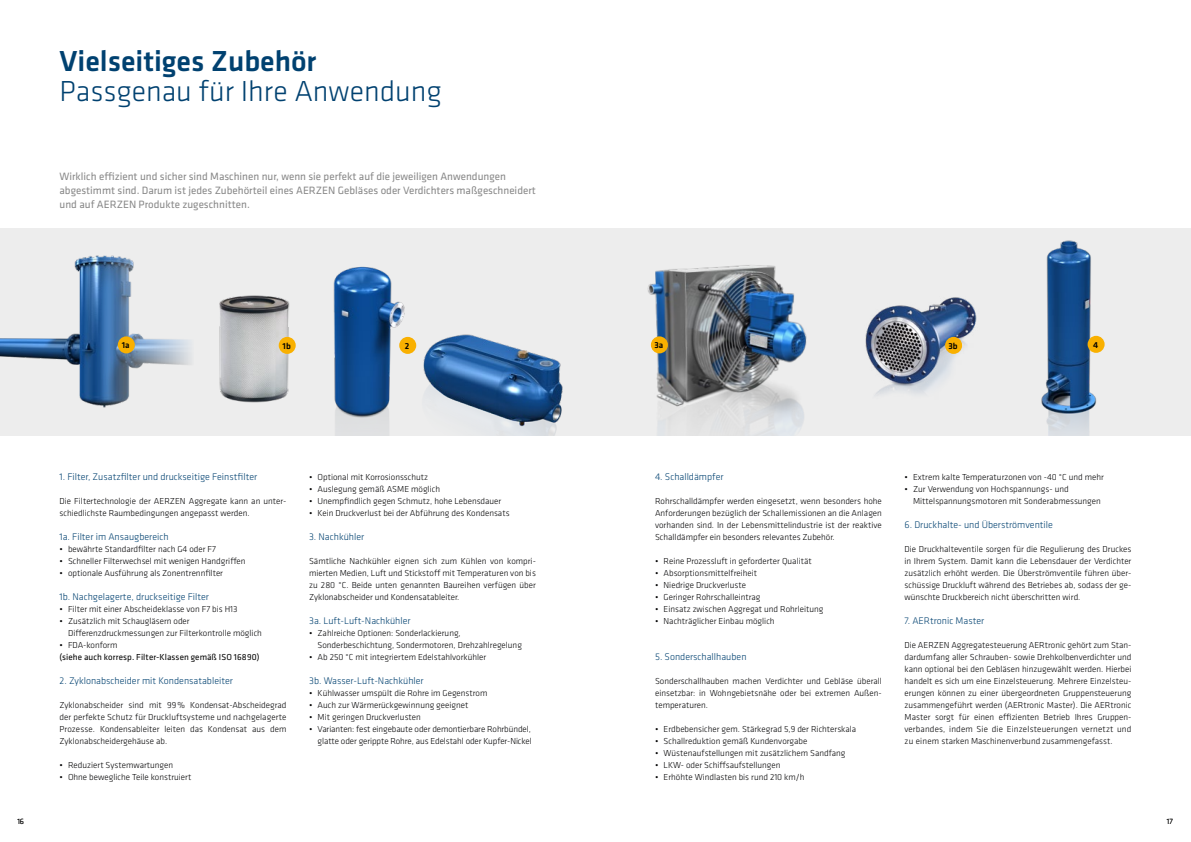
<style>
.page{position:relative;width:1191px;height:842px;background:#fff}
.page>*{position:absolute;margin:0;border:0;box-sizing:border-box;transform-origin:0 0}
.t1{font:300 30px "Klavika";color:#004170}
.t2{font:500 30px "Klavika";color:#004170}
.t3{font:11px/14px "Klavika";color:#878787}
.t4{font:300 10px "Klavika";color:#004170}
.t5{font:300 9px/12px "Klavika";color:#020203}
.t6{font:9px "Klavika";letter-spacing:.005em;color:#000}
.t7{font:500 9px "Klavika";letter-spacing:.005em;color:#000}
.t8{font:300 8px "Klavika";color:#000}
</style>
<div class="page">
<div style="left:0;top:228px;width:1191px;height:208px;background:#ededed"></div>
<img style="left:333px;top:266px;width:78px;height:170px">
<img style="left:0;top:255px;width:150px;height:153px">
<img style="left:150px;top:295px;width:146px;height:108px">
<div style="left:118px;top:336px;width:17px;height:17px;background:#f9b000;border-radius:50%"></div>
<div style="left:399px;top:337px;width:17px;height:17px;background:#f9b000;border-radius:50%"></div>
<img style="left:415px;top:334px;width:148px;height:102px">
<div style="left:279px;top:337px;width:17px;height:17px;background:#f9b000;border-radius:50%"></div>
<img style="left:865px;top:297px;width:112px;height:98px">
<img style="left:647px;top:265px;width:160px;height:171px">
<img style="left:1041px;top:240px;width:64px;height:196px">
<div style="left:651px;top:336px;width:17px;height:17px;background:#f9b000;border-radius:50%"></div>
<div style="left:945px;top:337px;width:17px;height:17px;background:#f9b000;border-radius:50%"></div>
<div style="left:1087px;top:336px;width:17px;height:17px;background:#f9b000;border-radius:50%"></div>
<h1 class="t2" style="left:60px;top:40px;width:258px">Vielseitiges Zubehör</h1>
<h1 class="t1" style="left:60px;top:73px;width:384px">Passgenau für Ihre Anwendung</h1>
<p class="t3" style="left:60px;top:169px;width:478px">Wirklich effizient und sicher sind Maschinen nur, wenn sie perfekt auf die jeweiligen Anwendungen abgestimmt sind. Darum ist jedes Zubehörteil eines AERZEN Gebläses oder Verdichters maßgeschneidert und auf AERZEN Produkte zugeschnitten.</p>
<p class="t7" style="left:122px;top:339px;width:9px">1a</p>
<p class="t7" style="left:283px;top:340px;width:10px">1b</p>
<p class="t7" style="left:405px;top:340px;width:6px">2</p>
<p class="t7" style="left:654px;top:339px;width:10px">3a</p>
<p class="t7" style="left:948px;top:340px;width:11px">3b</p>
<p class="t7" style="left:1093px;top:339px;width:7px">4</p>
<p class="t4" style="left:60px;top:471px;width:199px">1. Filter, Zusatzfilter und druckseitige Feinstfilter</p>
<p class="t5" style="left:60px;top:495px;width:228px">Die Filtertechnologie der AERZEN Aggregate kann an unter&shy;schiedlichste Raumbedingungen angepasst werden.</p>
<p class="t4" style="left:60px;top:531px;width:111px">1a. Filter im Ansaugbereich</p>
<p class="t5" style="left:60px;top:543px;width:158px">• bewährte Standardfilter nach G4 oder F7</p>
<p class="t5" style="left:60px;top:555px;width:188px">• Schneller Filterwechsel mit wenigen Handgriffen</p>
<p class="t5" style="left:60px;top:567px;width:165px">• optionale Ausführung als Zonentrennfilter</p>
<p class="t4" style="left:60px;top:591px;width:151px">1b. Nachgelagerte, druckseitige Filter</p>
<p class="t5" style="left:60px;top:603px;width:180px">• Filter mit einer Abscheideklasse von F7 bis H13</p>
<p class="t5" style="left:68px;top:615px;width:195px;text-indent:-9px">• Zusätzlich mit Schaugläsern oder<br>Differenzdruckmessungen zur Filterkontrolle möglich</p>
<p class="t5" style="left:60px;top:639px;width:59px">• FDA-konform</p>
<p class="t6" style="left:60px;top:651px;width:201px">(siehe auch korresp. Filter-Klassen gemäß ISO 16890)</p>
<p class="t4" style="left:60px;top:675px;width:175px">2. Zyklonabscheider mit Kondensatableiter</p>
<p class="t5" style="left:60px;top:699px;width:228px;text-align:justify">Zyklonabscheider sind mit 99% Kondensat-Abscheidegrad der perfekte Schutz für Druckluftsysteme und nachgelagerte Prozesse. Kondensableiter leiten das Kondensat aus dem Zyklonabscheidergehäuse ab.</p>
<p class="t5" style="left:60px;top:759px;width:115px">• Reduziert Systemwartungen</p>
<p class="t5" style="left:60px;top:771px;width:133px">• Ohne bewegliche Teile konstruiert</p>
<p class="t5" style="left:309px;top:471px;width:120px">• Optional mit Korrosionsschutz</p>
<p class="t5" style="left:309px;top:483px;width:132px">• Auslegung gemäß ASME möglich</p>
<p class="t5" style="left:309px;top:495px;width:194px">• Unempfindlich gegen Schmutz, hohe Lebensdauer</p>
<p class="t5" style="left:309px;top:507px;width:202px">• Kein Druckverlust bei der Abführung des Kondensats</p>
<p class="t4" style="left:309px;top:531px;width:57px">3. Nachkühler</p>
<p class="t5" style="left:309px;top:555px;width:228px;text-align:justify">Sämtliche Nachkühler eignen sich zum Kühlen von kompri&shy;mierten Medien, Luft und Stickstoff mit Temperaturen von bis zu 280 °C. Beide unten genannten Baureihen verfügen über Zyklonabscheider und Kondensatableiter.</p>
<p class="t4" style="left:309px;top:615px;width:103px">3a. Luft-Luft-Nachkühler</p>
<p class="t5" style="left:317px;top:627px;width:206px;text-indent:-9px">• Zahlreiche Optionen: Sonderlackierung,<br>Sonderbeschichtung, Sondermotoren, Drehzahlregelung</p>
<p class="t5" style="left:309px;top:651px;width:179px">• Ab 250 °C mit integriertem Edelstahlvorkühler</p>
<p class="t4" style="left:309px;top:675px;width:116px">3b. Wasser-Luft-Nachkühler</p>
<p class="t5" style="left:309px;top:687px;width:180px">• Kühlwasser umspült die Rohre im Gegenstrom</p>
<p class="t5" style="left:309px;top:699px;width:161px">• Auch zur Wärmerückgewinnung geeignet</p>
<p class="t5" style="left:309px;top:711px;width:113px">• Mit geringen Druckverlusten</p>
<p class="t5" style="left:309px;top:723px;width:224px;text-align:right">• Varianten: fest eingebaute oder demontierbare Rohrbündel, glatte oder gerippte Rohre, aus Edelstahl oder Kupfer-Nickel</p>
<p class="t4" style="left:655px;top:471px;width:70px">4. Schalldämpfer</p>
<p class="t5" style="left:655px;top:495px;width:228px;text-align:justify">Rohrschalldämpfer werden eingesetzt, wenn besonders hohe Anforderungen bezüglich der Schallemissionen an die Anlagen vorhanden sind. In der Lebensmittelindustrie ist der reaktive Schalldämpfer ein besonders relevantes Zubehör.</p>
<p class="t5" style="left:655px;top:555px;width:158px">• Reine Prozessluft in geforderter Qualität</p>
<p class="t5" style="left:655px;top:567px;width:104px">• Absorptionsmittelfreiheit</p>
<p class="t5" style="left:655px;top:579px;width:93px">• Niedrige Druckverluste</p>
<p class="t5" style="left:655px;top:591px;width:107px">• Geringer Rohrschalleintrag</p>
<p class="t5" style="left:655px;top:603px;width:170px">• Einsatz zwischen Aggregat und Rohrleitung</p>
<p class="t5" style="left:655px;top:615px;width:121px">• Nachträglicher Einbau möglich</p>
<p class="t4" style="left:655px;top:651px;width:93px">5. Sonderschallhauben</p>
<p class="t5" style="left:655px;top:675px;width:228px;text-align:justify">Sonderschallhauben machen Verdichter und Gebläse überall einsetzbar: in Wohngebietsnähe oder bei extremen Außen&shy;temperaturen.</p>
<p class="t5" style="left:655px;top:723px;width:203px">• Erdbebensicher gem. Stärkegrad 5,9 der Richterskala</p>
<p class="t5" style="left:655px;top:735px;width:154px">• Schallreduktion gemäß Kundenvorgabe</p>
<p class="t5" style="left:655px;top:747px;width:192px">• Wüstenaufstellungen mit zusätzlichem Sandfang</p>
<p class="t5" style="left:655px;top:759px;width:127px">• LKW- oder Schiffsaufstellungen</p>
<p class="t5" style="left:655px;top:771px;width:151px">• Erhöhte Windlasten bis rund 210 km/h</p>
<p class="t5" style="left:904px;top:471px;width:201px">• Extrem kalte Temperaturzonen von -40 °C und mehr</p>
<p class="t5" style="left:913px;top:483px;width:189px;text-indent:-9px">• Zur Verwendung von Hochspannungs- und<br>Mittelspannungsmotoren mit Sonderabmessungen</p>
<p class="t4" style="left:904px;top:519px;width:150px">6. Druckhalte- und Überströmventile</p>
<p class="t5" style="left:904px;top:543px;width:228px;text-align:justify">Die Druckhalteventile sorgen für die Regulierung des Druckes in Ihrem System. Damit kann die Lebensdauer der Verdichter zusätzlich erhöht werden. Die Überströmventile führen über&shy;schüssige Druckluft während des Betriebes ab, sodass der ge&shy;wünschte Druckbereich nicht überschritten wird.</p>
<p class="t4" style="left:904px;top:615px;width:81px">7. AERtronic Master</p>
<p class="t5" style="left:904px;top:639px;width:228px">Die AERZEN Aggregatesteuerung AERtronic gehört zum Stan&shy;dardumfang aller Schrauben- sowie Drehkolbenverdichter und kann optional bei den Gebläsen hinzugewählt werden. Hierbei handelt es sich um eine Einzelsteuerung. Mehrere Einzelsteu&shy;erungen können zu einer übergeordneten Gruppensteuerung zusammengeführt werden (AERtronic Master). Die AERtronic Master sorgt für einen effizienten Betrieb Ihres Gruppen&shy;verbandes, indem Sie die Einzelsteuerungen vernetzt und zu einem starken Maschinenverbund zusammengefasst.</p>
<p class="t8" style="left:17px;top:816px;width:8px">16</p>
<p class="t8" style="left:1166px;top:816px;width:8px">17</p>
</div>
